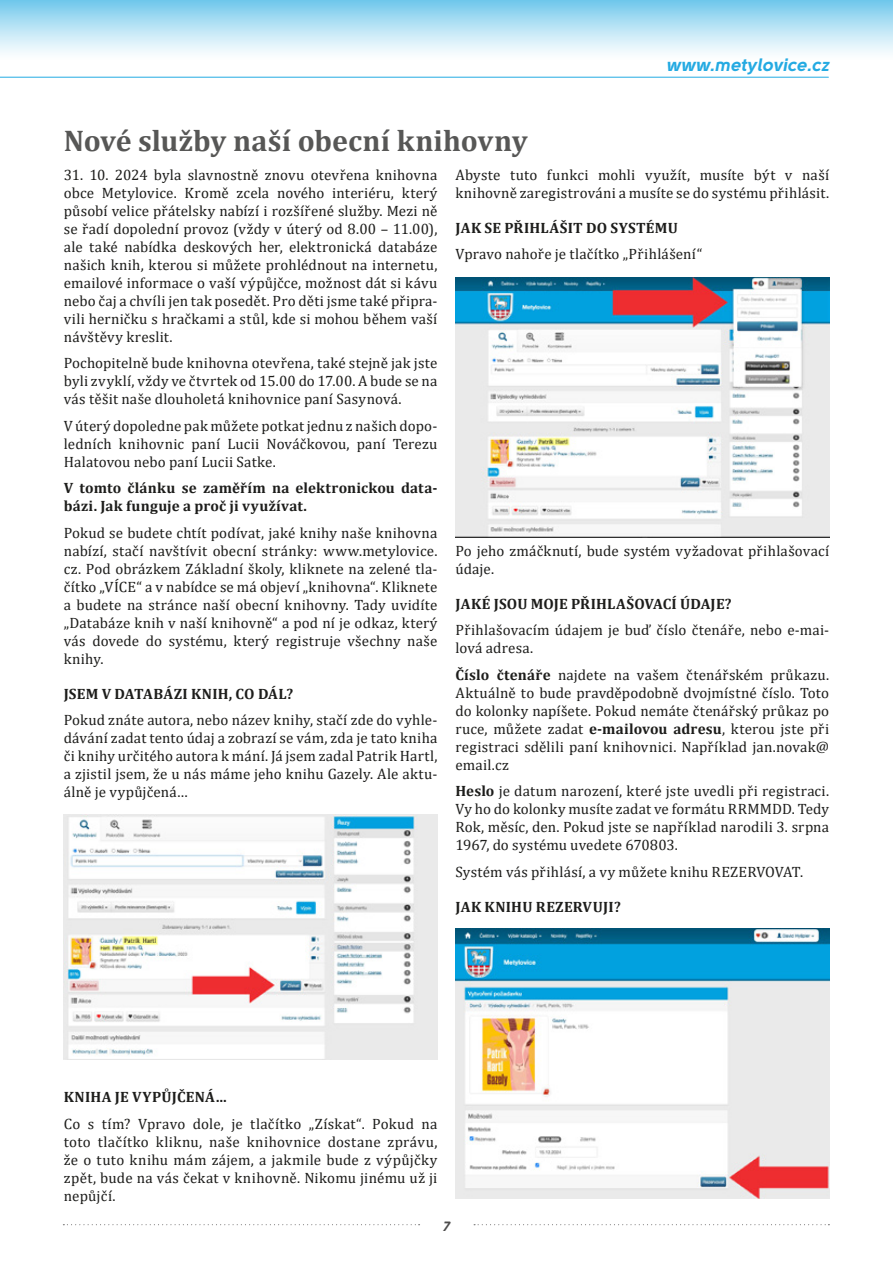
<style>
.page{position:relative;width:893px;height:1263px;background:#fff}
.page>*{position:absolute;margin:0;border:0;box-sizing:border-box;transform-origin:0 0}
.t1{font:700 30px "Cambria";letter-spacing:-.005em;color:#575756}
.t2{font:18px "Solomon Sans Bold Italic";letter-spacing:.01em;color:#24aae2}
.t3{font:15px/18px "Cambria";letter-spacing:.015em;color:#1d1d1b;text-align:justify}
.t4{font:700 15px/18px "Cambria";letter-spacing:.015em;color:#1d1d1b}
.t5{font:13.5px "Solomon Sans Bold Italic";color:#4d4c4c}
.s1{font-weight:700}
</style>
<div class="page">
<div style="left:0;top:0;width:893px;height:77px;background:linear-gradient(to bottom,#7dcded,#fff)"></div>
<svg style="left:63px;top:1224px;width:357px;height:1px"></svg>
<svg style="left:474px;top:1224px;width:355px;height:1px"></svg>
<hr style="left:0;top:77px;width:828px;height:1px;background:#23abe3">
<img style="left:64px;top:815px;width:374px;height:244px">
<img style="left:455px;top:277px;width:374px;height:260px">
<img style="left:455px;top:929px;width:374px;height:270px">
<p class="t2" style="left:666px;top:54px;width:164px">www.metylovice.cz</p>
<h1 class="t1" style="left:64px;top:119px;width:465px">Nové služby naší obecní knihovny</h1>
<p class="t3" style="left:64px;top:165px;width:375px">31. 10. 2024 byla slavnostně znovu otevřena knihovna obce Metylovice. Kromě zcela nového interiéru, který působí velice přátelsky nabízí i rozšířené služby. Mezi ně se řadí dopolední provoz (vždy v úterý od 8.00 – 11.00), ale také nabídka deskových her, elektronická databáze našich knih, kterou si můžete prohlédnout na internetu, emailové informace o vaší výpůjčce, možnost dát si kávu nebo čaj a chvíli jen tak posedět. Pro děti jsme také připra&shy;vili herničku s hračkami a stůl, kde si mohou během vaší návštěvy kreslit.</p>
<p class="t3" style="left:64px;top:354px;width:375px">Pochopitelně bude knihovna otevřena, také stejně jak jste byli zvyklí, vždy ve čtvrtek od 15.00 do 17.00. A bude se na vás těšit naše dlouholetá knihovnice paní Sasynová.</p>
<p class="t3" style="left:64px;top:416px;width:375px">V úterý dopoledne pak můžete potkat jednu z našich dopo&shy;ledních knihovnic paní Lucii Nováčkovou, paní Terezu Halatovou nebo paní Lucii Satke.</p>
<p class="t4" style="left:64px;top:478px;width:375px">V tomto článku se zaměřím na elektronickou data&shy;bázi. Jak funguje a proč ji využívat.</p>
<p class="t3" style="left:64px;top:523px;width:375px">Pokud se budete chtít podívat, jaké knihy naše knihovna nabízí, stačí navštívit obecní stránky: www.metylovice. cz. Pod obrázkem Základní školy, kliknete na zelené tla&shy;čítko „VÍCE“ a v nabídce se má objeví „knihovna“. Kliknete a budete na stránce naší obecní knihovny. Tady uvidíte „Databáze knih v naší knihovně“ a pod ní je odkaz, který vás dovede do systému, který registruje všechny naše knihy.</p>
<p class="t4" style="left:64px;top:684px;width:231px">JSEM V DATABÁZI KNIH, CO DÁL?</p>
<p class="t3" style="left:64px;top:711px;width:375px">Pokud znáte autora, nebo název knihy, stačí zde do vyhle&shy;dávání zadat tento údaj a zobrazí se vám, zda je tato kniha či knihy určitého autora k mání. Já jsem zadal Patrik Hartl, a zjistil jsem, že u nás máme jeho knihu Gazely. Ale aktu&shy;álně je vypůjčená…</p>
<p class="t3" style="left:455px;top:165px;width:375px">Abyste tuto funkci mohli využít, musíte být v naší knihovně zaregistrováni a musíte se do systému přihlásit.</p>
<p class="t4" style="left:455px;top:218px;width:224px">JAK SE PŘIHLÁŠIT DO SYSTÉMU</p>
<p class="t3" style="left:455px;top:245px;width:248px">Vpravo nahoře je tlačítko „Přihlášení“</p>
<p class="t3" style="left:455px;top:541px;width:375px">Po jeho zmáčknutí, bude systém vyžadovat přihlašovací údaje.</p>
<p class="t4" style="left:455px;top:594px;width:278px">JAKÉ JSOU MOJE PŘIHLAŠOVACÍ ÚDAJE?</p>
<p class="t3" style="left:455px;top:621px;width:375px">Přihlašovacím údajem je buď číslo čtenáře, nebo e-mai&shy;lová adresa.</p>
<p class="t3" style="left:455px;top:665px;width:375px"><span class="s1">Číslo čtenáře</span> najdete na vašem čtenářském průkazu.<br>Aktuálně to bude pravděpodobně dvojmístné číslo. Toto do kolonky napíšete. Pokud nemáte čtenářský průkaz po ruce, můžete zadat <span class="s1">e-mailovou adresu</span>, kterou jste při registraci sdělili paní knihovnici. Například jan.novak@ email.cz</p>
<p class="t3" style="left:455px;top:782px;width:375px"><span class="s1">Heslo</span> je datum narození, které jste uvedli při registraci.<br>Vy ho do kolonky musíte zadat ve formátu RRMMDD. Tedy Rok, měsíc, den. Pokud jste se například narodili 3. srpna 1967, do systému uvedete 670803.</p>
<p class="t3" style="left:455px;top:862px;width:349px">Systém vás přihlásí, a vy můžete knihu REZERVOVAT.</p>
<p class="t4" style="left:455px;top:897px;width:167px">JAK KNIHU REZERVUJI?</p>
<p class="t4" style="left:64px;top:1087px;width:164px">KNIHA JE VYPŮJČENÁ…</p>
<p class="t3" style="left:64px;top:1114px;width:375px">Co s tím? Vpravo dole, je tlačítko „Získat“. Pokud na toto tlačítko kliknu, naše knihovnice dostane zprávu, že o tuto knihu mám zájem, a jakmile bude z výpůjčky zpět, bude na vás čekat v knihovně. Nikomu jinému už ji nepůjčí.</p>
<p class="t5" style="left:443px;top:1218px;width:8px">7</p>
</div>
